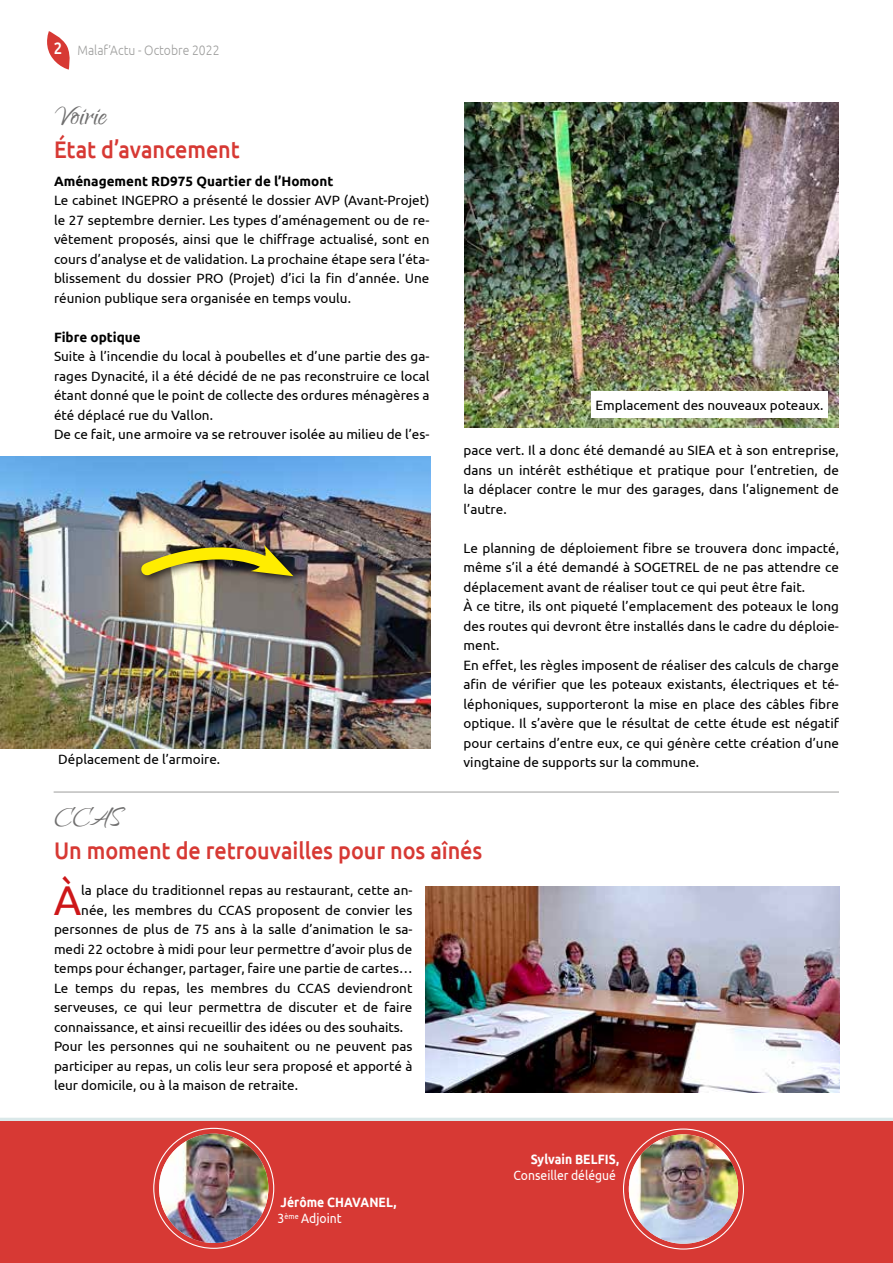
<style>
.page{position:relative;width:893px;height:1263px;background:#fff}
.page>*{position:absolute;margin:0;border:0;box-sizing:border-box;transform-origin:0 0}
.t1{font:41.7px "Ubuntu";color:#cd1719}
.t2{font:34.5px "Qwigley";color:#706f6f}
.t3{font:500 24px "Ubuntu";letter-spacing:-.005em;color:#d73934;scale:.9 1}
.t4{font:13.5px/19.5px "Ubuntu";color:#000;text-align:justify}
.t5{font:700 13.5px "Ubuntu";color:#000}
.t6{font:700 13.5px/16.2px "Ubuntu";letter-spacing:.005em;color:#fff;scale:.9 1}
.t7{font:300 13.5px "Ubuntu";color:#9d9d9c;scale:.9 1}
.t8{font:13.5px "Ubuntu";color:#fff;scale:.9 1}
.s1{font-weight:500;font-size:16.5px;color:#fff}
.s2{font-weight:400}
</style>
<div class="page">
<svg style="left:47px;top:31px;width:23px;height:39px"></svg>
<svg style="left:0;top:1092px;width:893px;height:29px"></svg>
<div style="left:0;top:1121px;width:893px;height:142px;background:#d73934"></div>
<hr style="left:54px;top:792px;width:785px;height:1px;background:#9d9d9c">
<img style="left:629px;top:1134px;width:109px;height:110px;border-radius:55px">
<img style="left:159px;top:1134px;width:109px;height:109px;border-radius:55px">
<img style="left:0;top:456px;width:430px;height:293px">
<img style="left:464px;top:102px;width:375px;height:326px">
<img style="left:425px;top:887px;width:415px;height:205px">
<div style="left:591px;top:391px;width:237px;height:27px;background:#fff"></div>
<div style="left:137px;top:541px;width:166px;height:46px;background:#000;opacity:.7"></div>
<img style="left:135px;top:536px;width:158px;height:46px">
<p class="t7" style="left:54px;top:42px;width:186px"><span class="s1">2</span> Malaf’Actu - Octobre 2022</p>
<h2 class="t2" style="left:54px;top:98px;width:54px">Voirie</h2>
<h3 class="t3" style="left:54px;top:134px;width:208px">État d’avancement</h3>
<p class="t5" style="left:54px;top:173px;width:281px">Aménagement RD975 Quartier de l’Homont</p>
<p class="t4" style="left:54px;top:190px;width:377px">Le cabinet INGEPRO a présenté le dossier AVP (Avant-Projet) le 27 septembre dernier. Les types d’aménagement ou de re&shy;vêtement proposés, ainsi que le chiffrage actualisé, sont en cours d’analyse et de validation. La prochaine étape sera l’éta&shy;blissement du dossier PRO (Projet) d’ici la fin d’année. Une réunion publique sera organisée en temps voulu.</p>
<p class="t5" style="left:54px;top:329px;width:88px">Fibre optique</p>
<p class="t4" style="left:54px;top:346px;width:377px;text-align:left">Suite à l’incendie du local à poubelles et d’une partie des ga&shy;rages Dynacité, il a été décidé de ne pas reconstruire ce local étant donné que le point de collecte des ordures ménagères a été déplacé rue du Vallon.<br>De ce fait, une armoire va se retrouver isolée au milieu de l’es-</p>
<p class="t4" style="left:58px;top:748px;width:163px">Déplacement de l’armoire.</p>
<p class="t4" style="left:595px;top:395px;width:230px">Emplacement des nouveaux poteaux.</p>
<p class="t4" style="left:463px;top:440px;width:377px">pace vert. Il a donc été demandé au SIEA et à son entreprise, dans un intérêt esthétique et pratique pour l’entretien, de la déplacer contre le mur des garages, dans l’alignement de l’autre.</p>
<p class="t4" style="left:463px;top:538px;width:377px;text-align:left">Le planning de déploiement fibre se trouvera donc impacté, même s’il a été demandé à SOGETREL de ne pas attendre ce déplacement avant de réaliser tout ce qui peut être fait.<br>À ce titre, ils ont piqueté l’emplacement des poteaux le long des routes qui devront être installés dans le cadre du déploie&shy;ment.<br>En effet, les règles imposent de réaliser des calculs de charge afin de vérifier que les poteaux existants, électriques et té&shy;léphoniques, supporteront la mise en place des câbles fibre optique. Il s’avère que le résultat de cette étude est négatif pour certains d’entre eux, ce qui génère cette création d’une vingtaine de supports sur la commune.</p>
<h2 class="t2" style="left:54px;top:798px;width:68px">CCAS</h2>
<h3 class="t3" style="left:54px;top:835px;width:478px">Un moment de retrouvailles pour nos aînés</h3>
<h1 class="t1" style="left:54px;top:874px;width:29px">À</h1>
<p class="t4" style="left:81px;top:880px;width:333px">la place du traditionnel repas au restaurant, cette an-</p>
<p class="t4" style="left:81px;top:900px;width:333px">née, les membres du CCAS proposent de convier les</p>
<p class="t4" style="left:54px;top:919px;width:360px">personnes de plus de 75 ans à la salle d’animation le sa-</p>
<p class="t4" style="left:54px;top:939px;width:360px">medi 22 octobre à midi pour leur permettre d’avoir plus de</p>
<p class="t4" style="left:54px;top:958px;width:360px">temps pour échanger, partager, faire une partie de cartes…</p>
<p class="t4" style="left:54px;top:978px;width:360px">Le temps du repas, les membres du CCAS deviendront</p>
<p class="t4" style="left:54px;top:997px;width:360px">serveuses, ce qui leur permettra de discuter et de faire</p>
<p class="t4" style="left:54px;top:1017px;width:351px">connaissance, et ainsi recueillir des idées ou des souhaits.</p>
<p class="t4" style="left:54px;top:1036px;width:360px">Pour les personnes qui ne souhaitent ou ne peuvent pas</p>
<p class="t4" style="left:54px;top:1056px;width:360px">participer au repas, un colis leur sera proposé et apporté à</p>
<p class="t4" style="left:54px;top:1075px;width:246px">leur domicile, ou à la maison de retraite.</p>
<p class="t6" style="left:278px;top:1194px;width:134px">Jérôme CHAVANEL,<br><span class="s2">3</span><sup>ème</sup> <span class="s2">Adjoint</span></p>
<p class="t6" style="left:531px;top:1151px;width:100px">Sylvain BELFIS,</p>
<p class="t8" style="left:513px;top:1167px;width:116px">Conseiller délégué</p>
</div>
